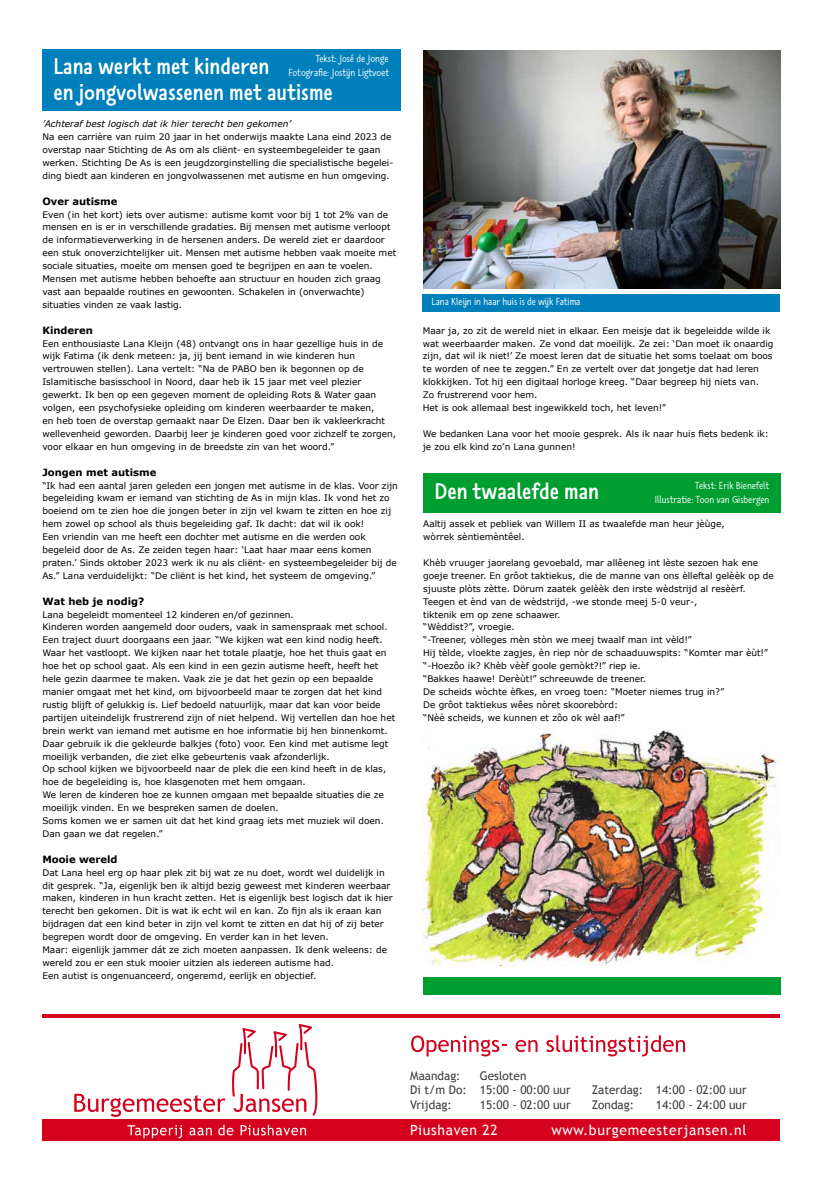
<style>
.page{position:relative;width:823px;height:1191px;background:#fff}
.page>*{position:absolute;margin:0;border:0;box-sizing:border-box;transform-origin:0 0}
.t1{font:700 22px/26px "Tilburgs Ans";color:#fff}
.t2{font:14.1px "Trebuchet MS";letter-spacing:.05em;color:#fff}
.t3{font:12px/14.4px "Trebuchet MS";color:#3e3d40}
.t4{font:10px "Tilburgs Ans";color:#fff}
.t5{font:700 10px "Verdana";color:#000}
.t6{font:9px/12.9px "Verdana";color:#000}
.t7{font:italic 9px "Verdana";color:#000}
</style>
<div class="page">
<div style="left:43px;top:1119px;width:737px;height:22px;background:#d4021d"></div>
<svg style="left:74px;top:1093px;width:151px;height:24px"></svg>
<svg style="left:232px;top:1024px;width:85px;height:91px"></svg>
<svg style="left:127px;top:1125px;width:55px;height:13px"></svg>
<svg style="left:189px;top:1127px;width:23px;height:8px"></svg>
<svg style="left:218px;top:1124px;width:15px;height:11px"></svg>
<svg style="left:240px;top:1124px;width:66px;height:11px"></svg>
<svg style="left:411px;top:1035px;width:95px;height:21px"></svg>
<svg style="left:515px;top:1040px;width:22px;height:12px"></svg>
<svg style="left:546px;top:1035px;width:138px;height:21px"></svg>
<hr style="left:43px;top:1014px;width:737px;height:3px;background:#d4021d">
<div style="left:42px;top:50px;width:358px;height:61px;background:#0080ba"></div>
<div style="left:422px;top:294px;width:358px;height:17px;background:#0080ba"></div>
<img style="left:423px;top:50px;width:357px;height:238px">
<div style="left:423px;top:473px;width:357px;height:39px;background:#009d30"></div>
<div style="left:423px;top:977px;width:357px;height:17px;background:#009d30"></div>
<img style="left:422px;top:730px;width:358px;height:235px">
<p class="t4" style="left:315px;top:52px;width:75px">Tekst: José de Jonge</p>
<h1 class="t1" style="left:53px;top:54px;width:281px">Lana werkt met kinderen<br>en jongvolwassenen met autisme</h1>
<p class="t7" style="left:42px;top:118px;width:250px">’Achteraf best logisch dat ik hier terecht ben gekomen’</p>
<p class="t6" style="left:42px;top:130px;width:352px">Na een carrière van ruim 20 jaar in het onderwijs maakte Lana eind 2023 de overstap naar Stichting de As om als cliënt- en systeembegeleider te gaan werken. Stichting De As is een jeugdzorginstelling die specialistische begelei&shy;ding biedt aan kinderen en jongvolwassenen met autisme en hun omgeving.</p>
<p class="t5" style="left:42px;top:194px;width:76px">Over autisme</p>
<p class="t6" style="left:42px;top:208px;width:355px">Even (in het kort) iets over autisme: autisme komt voor bij 1 tot 2% van de mensen en is er in verschillende gradaties. Bij mensen met autisme verloopt de informatieverwerking in de hersenen anders. De wereld ziet er daardoor een stuk onoverzichtelijker uit. Mensen met autisme hebben vaak moeite met sociale situaties, moeite om mensen goed te begrijpen en aan te voelen.<br>Mensen met autisme hebben behoefte aan structuur en houden zich graag vast aan bepaalde routines en gewoonten. Schakelen in (onverwachte) situaties vinden ze vaak lastig.</p>
<p class="t5" style="left:42px;top:323px;width:52px">Kinderen</p>
<p class="t6" style="left:42px;top:337px;width:355px">Een enthousiaste Lana Kleijn (48) ontvangt ons in haar gezellige huis in de wijk Fatima (ik denk meteen: ja, jij bent iemand in wie kinderen hun vertrouwen stellen). Lana vertelt: “Na de PABO ben ik begonnen op de Islamitische basisschool in Noord, daar heb ik 15 jaar met veel plezier gewerkt. Ik ben op een gegeven moment de opleiding Rots &amp; Water gaan volgen, een psychofysieke opleiding om kinderen weerbaarder te maken,<br>en heb toen de overstap gemaakt naar De Elzen. Daar ben ik vakleerkracht wellevenheid geworden. Daarbij leer je kinderen goed voor zichzelf te zorgen, voor elkaar en hun omgeving in de breedste zin van het woord.”</p>
<p class="t5" style="left:42px;top:465px;width:115px">Jongen met autisme</p>
<p class="t6" style="left:42px;top:479px;width:357px">“Ik had een aantal jaren geleden een jongen met autisme in de klas. Voor zijn begeleiding kwam er iemand van stichting de As in mijn klas. Ik vond het zo boeiend om te zien hoe die jongen beter in zijn vel kwam te zitten en hoe zij hem zowel op school als thuis begeleiding gaf. Ik dacht: dat wil ik ook!<br>Een vriendin van me heeft een dochter met autisme en die werden ook begeleid door de As. Ze zeiden tegen haar: ‘Laat haar maar eens komen praten.’ Sinds oktober 2023 werk ik nu als cliënt- en systeembegeleider bij de As.” Lana verduidelijkt: “De cliënt is het kind, het systeem de omgeving.”</p>
<p class="t5" style="left:42px;top:594px;width:103px">Wat heb je nodig?</p>
<p class="t6" style="left:42px;top:608px;width:354px">Lana begeleidt momenteel 12 kinderen en/of gezinnen.<br>Kinderen worden aangemeld door ouders, vaak in samenspraak met school.<br>Een traject duurt doorgaans een jaar. “We kijken wat een kind nodig heeft.<br>Waar het vastloopt. We kijken naar het totale plaatje, hoe het thuis gaat en hoe het op school gaat. Als een kind in een gezin autisme heeft, heeft het hele gezin daarmee te maken. Vaak zie je dat het gezin op een bepaalde manier omgaat met het kind, om bijvoorbeeld maar te zorgen dat het kind rustig blijft of gelukkig is. Lief bedoeld natuurlijk, maar dat kan voor beide partijen uiteindelijk frustrerend zijn of niet helpend. Wij vertellen dan hoe het brein werkt van iemand met autisme en hoe informatie bij hen binnenkomt.<br>Daar gebruik ik die gekleurde balkjes (foto) voor. Een kind met autisme legt moeilijk verbanden, die ziet elke gebeurtenis vaak afzonderlijk.<br>Op school kijken we bijvoorbeeld naar de plek die een kind heeft in de klas, hoe de begeleiding is, hoe klasgenoten met hem omgaan.<br>We leren de kinderen hoe ze kunnen omgaan met bepaalde situaties die ze moeilijk vinden. En we bespreken samen de doelen.<br>Soms komen we er samen uit dat het kind graag iets met muziek wil doen.<br>Dan gaan we dat regelen.”</p>
<p class="t5" style="left:42px;top:852px;width:77px">Mooie wereld</p>
<p class="t6" style="left:42px;top:866px;width:352px">Dat Lana heel erg op haar plek zit bij wat ze nu doet, wordt wel duidelijk in dit gesprek. “Ja, eigenlijk ben ik altijd bezig geweest met kinderen weerbaar maken, kinderen in hun kracht zetten. Het is eigenlijk best logisch dat ik hier terecht ben gekomen. Dit is wat ik echt wil en kan. Zo fijn als ik eraan kan bijdragen dat een kind beter in zijn vel komt te zitten en dat hij of zij beter begrepen wordt door de omgeving. En verder kan in het leven.<br>Maar: eigenlijk jammer dát ze zich moeten aanpassen. Ik denk weleens: de wereld zou er een stuk mooier uitzien als iedereen autisme had.<br>Een autist is ongenuanceerd, ongeremd, eerlijk en objectief.</p>
<p class="t4" style="left:288px;top:66px;width:102px">Fotografie: Jostijn Ligtvoet</p>
<p class="t4" style="left:431px;top:294px;width:150px">Lana Kleijn in haar huis is de wijk Fatima</p>
<p class="t6" style="left:422px;top:324px;width:352px">Maar ja, zo zit de wereld niet in elkaar. Een meisje dat ik begeleidde wilde ik wat weerbaarder maken. Ze vond dat moeilijk. Ze zei: ‘Dan moet ik onaardig zijn, dat wil ik niet!’ Ze moest leren dat de situatie het soms toelaat om boos te worden of nee te zeggen.” En ze vertelt over dat jongetje dat had leren klokkijken. Tot hij een digitaal horloge kreeg. “Daar begreep hij niets van.<br>Zo frustrerend voor hem.<br>Het is ook allemaal best ingewikkeld toch, het leven!”</p>
<p class="t6" style="left:422px;top:427px;width:347px">We bedanken Lana voor het mooie gesprek. Als ik naar huis fiets bedenk ik: je zou elk kind zo’n Lana gunnen!</p>
<h1 class="t1" style="left:434px;top:478px;width:166px">Den twaalefde man</h1>
<p class="t6" style="left:423px;top:517px;width:303px">Aaltij assek et pebliek van Willem II as twaalefde man heur jèùge, wòrrek sèntiemèntêel.</p>
<p class="t6" style="left:423px;top:556px;width:352px">Khèb vruuger jaorelang gevoebald, mar allêeneg int lèste sezoen hak ene goeje treener. En grôot taktiekus, die de manne van ons èlleftal gelèèk op de sjuuste plòts zètte. Dörum zaatek gelèèk den irste wèdstrijd al resèèrf.<br>Teegen et ènd van de wèdstrijd, -we stonde meej 5-0 veur-,<br>tiktenik em op zene schaawer.<br>“Wèddist?”, vroegie.<br>“-Treener, vòlleges mèn stòn we meej twaalf man int vèld!”<br>Hij tèlde, vloekte zagjes, èn riep nòr de schaaduuwspits: “Komter mar èùt!” “-Hoezôo ik? Khèb vèèf goole gemòkt?!” riep ie.<br>“Bakkes haawe! Derèùt!” schreeuwde de treener.<br>De scheids wòchte èfkes, en vroeg toen: “Moeter niemes trug in?”<br>De grôot taktiekus wêes nòret skoorebòrd:<br>“Nèè scheids, we kunnen et zôo ok wèl aaf!”</p>
<p class="t4" style="left:694px;top:478px;width:76px">Tekst: Erik Bienefelt</p>
<p class="t4" style="left:654px;top:493px;width:116px">Illustratie: Toon van Gisbergen</p>
<h3 class="t3" style="left:410px;top:1068px;width:58px">Maandag:<br>Di t/m Do:<br>Vrijdag:</h3>
<h3 class="t3" style="left:479px;top:1068px;width:92px">Gesloten<br>15:00 - 00:00 uur<br>15:00 - 02:00 uur</h3>
<h3 class="t3" style="left:591px;top:1083px;width:53px">Zaterdag:<br>Zondag:</h3>
<h3 class="t3" style="left:655px;top:1083px;width:92px">14:00 - 02:00 uur<br>14:00 - 24:00 uur</h3>
<h2 class="t2" style="left:410px;top:1121px;width:89px">Piushaven 22</h2>
<h2 class="t2" style="left:551px;top:1121px;width:197px">www.burgemeesterjansen.nl</h2>
</div>
